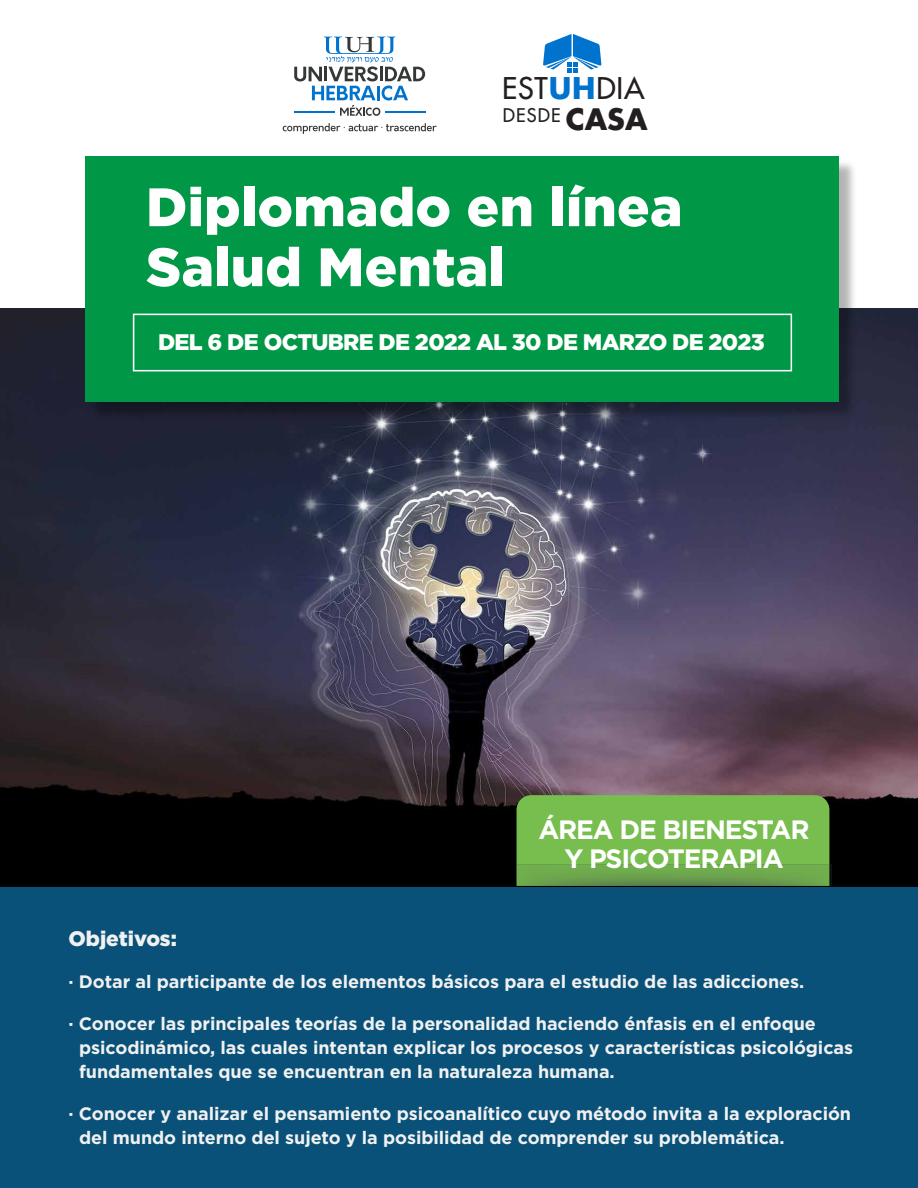
<style>
.page{position:relative;width:918px;height:1188px;background:#fff}
.page>*{position:absolute;margin:0;border:0;box-sizing:border-box;transform-origin:0 0}
.t1{font:900 54px/60px "Gotham";letter-spacing:.005em;color:#fff}
.t2{font:500 29.1px "Futura Std";letter-spacing:.03em;color:#231f20}
.t3{font:700 26.55px/28.5px "Gotham";letter-spacing:-.045em;color:#fff;text-align:center}
.t4{font:900 22.5px "Gotham";letter-spacing:-.03em;color:#fff}
.t5{font:900 21px "Gotham";letter-spacing:-.005em;color:#f1f1f2}
.t6{font:500 18.3px "Futura Std";letter-spacing:.06em;color:#231f20}
.t7{font:700 18px/24px "Gotham";letter-spacing:-.005em;color:#f1f1f2}
.s1{font-weight:700;color:#0073ce}
.s2{font-weight:700;font-size:28.8px}
</style>
<div class="page">
<img style="left:0;top:308px;width:918px;height:579px">
<svg style="left:543px;top:34px;width:59px;height:38px"></svg>
<svg style="left:283px;top:123px;width:154px;height:11px"></svg>
<svg style="left:294px;top:37px;width:131px;height:79px"></svg>
<img style="left:85px;top:156px;width:775px;height:267px">
<div style="left:85px;top:157px;width:754px;height:245px;background:#009847"></div>
<div style="left:133px;top:314px;width:659px;height:57px;border:2px solid #fff"></div>
<svg style="left:517px;top:795px;width:314px;height:91px;background:#73b54d"></svg>
<div style="left:0;top:887px;width:918px;height:301px;background:#095178"></div>
<h2 class="t2" style="left:502px;top:70px;width:144px">EST<span class="s1">UH</span>DIA</h2>
<p class="t6" style="left:503px;top:104px;width:146px">DESDE <span class="s2">CASA</span></p>
<h1 class="t1" style="left:146px;top:176px;width:538px">Diplomado en línea<br>Salud Mental</h1>
<p class="t4" style="left:158px;top:329px;width:608px">DEL 6 DE OCTUBRE DE 2022 AL 30 DE MARZO DE 2023</p>
<h3 class="t3" style="left:538px;top:815px;width:273px">ÁREA DE BIENESTAR<br>Y PSICOTERAPIA</h3>
<p class="t5" style="left:69px;top:926px;width:110px">Objetivos:</p>
<p class="t7" style="left:69px;top:969px;width:737px">· Dotar al participante de los elementos básicos para el estudio de las adicciones.</p>
<p class="t7" style="left:79px;top:1011px;width:775px;text-indent:-11px">· Conocer las principales teorías de la personalidad haciendo énfasis en el enfoque psicodinámico, las cuales intentan explicar los procesos y características psicológicas fundamentales que se encuentran en la naturaleza humana.</p>
<p class="t7" style="left:79px;top:1101px;width:773px;text-indent:-11px">· Conocer y analizar el pensamiento psicoanalítico cuyo método invita a la exploración del mundo interno del sujeto y la posibilidad de comprender su problemática.</p>
</div>
